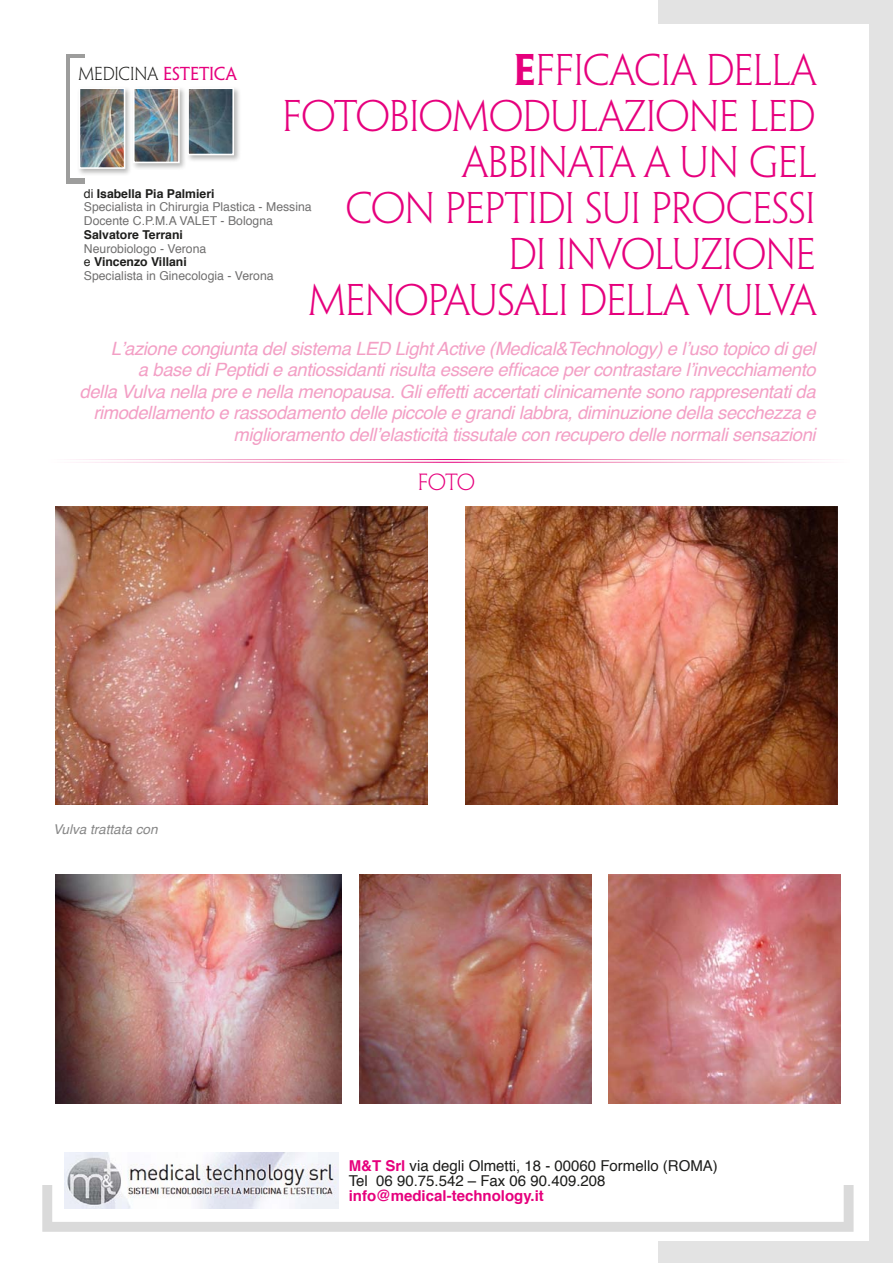
<style>
.page{position:relative;width:893px;height:1263px;background:#fff}
.page>*{position:absolute;margin:0;border:0;box-sizing:border-box;transform-origin:0 0}
.t1{font:300 39.75px/45.9px "Penumbra Half Serif Std";letter-spacing:-.02em;color:#e6007d;text-align:right}
.t2{font:300 21px "Penumbra Half Serif Std";color:#e6007d}
.t3{font:italic 18.3px/21.5px "Helvetica";letter-spacing:-.02em;color:#f39fc5;text-align:right}
.t4{font:300 16.8px "Penumbra Half Serif Std";letter-spacing:-.005em;color:#1d1d1b}
.t5{font:15px/15px "Helvetica";color:#1d1d1b}
.t6{font:700 15px "Helvetica";color:#e6007d}
.t7{font:italic 13.5px "Helvetica";color:#878787}
.t8{font:12.3px/13.8px "Helvetica";color:#706f6f}
.t9{font:700 12.3px "Helvetica";color:#1d1d1b}
.s1{font-family:"Penumbra Half Serif Std Se Bd";font-weight:400}
.s2{font-weight:400;color:#e6007d}
.s3{color:#1d1d1b}
.s4{font-weight:700;color:#1d1d1b}
.s5{font-weight:700;color:#e6007d}
</style>
<div class="page">
<div style="left:658px;top:0;width:235px;height:1263px;background:#e3e3e3"></div>
<div style="left:647px;top:24px;width:222px;height:1216px;background:#fff"></div>
<div style="left:42px;top:1126px;width:812px;height:106px;border:10px solid #dadada"></div>
<div style="left:25px;top:1082px;width:839px;height:103px;background:#fff"></div>
<div style="left:66px;top:54px;width:18px;height:129px;background:#9d9d9c"></div>
<div style="left:70px;top:59px;width:20px;height:119px;background:#fff"></div>
<div style="left:77px;top:86px;width:164px;height:90px;background:#1d1d1b;opacity:.32"></div>
<img style="left:78px;top:87px;width:157px;height:83px">
<img style="left:55px;top:507px;width:372px;height:297px">
<img style="left:466px;top:507px;width:372px;height:297px">
<img style="left:609px;top:875px;width:232px;height:229px">
<img style="left:359px;top:875px;width:232px;height:229px">
<img style="left:55px;top:875px;width:287px;height:229px">
<img style="left:64px;top:1153px;width:274px;height:56px">
<h1 class="t1" style="left:282px;top:48px;width:536px"><span class="s1">E</span>FFICACIA DELLA<br>FOTOBIOMODULAZIONE LED<br>ABBINATA A UN GEL<br>CON PEPTIDI SUI PROCESSI<br>DI INVOLUZIONE<br>MENOPAUSALI DELLA VULVA</h1>
<p class="t4" style="left:78px;top:64px;width:160px">MEDICINA <span class="s2">ESTETICA</span></p>
<p class="t8" style="left:84px;top:187px;width:229px"><span class="s3">di</span> <span class="s4">Isabella Pia Palmieri<br></span>Specialista in Chirurgia Plastica - Messina<br>Docente C.P.M.A VALET - Bologna</p>
<p class="t9" style="left:84px;top:225px;width:101px">Salvatore Terrani</p>
<p class="t8" style="left:84px;top:242px;width:191px">Neurobiologo - Verona<br><span class="s3">e</span> <span class="s4">Vincenzo Villani<br></span>Specialista in Ginecologia - Verona</p>
<p class="t3" style="left:80px;top:338px;width:738px">L’azione congiunta del sistema LED Light Active (Medical&amp;Technology) e l’uso topico di gel<br>a base di Peptidi e antiossidanti risulta essere efficace per contrastare l’invecchiamento<br>della Vulva nella pre e nella menopausa. Gli effetti accertati clinicamente sono rappresentati da rimodellamento e rassodamento delle piccole e grandi labbra, diminuzione della secchezza e miglioramento dell’elasticità tissutale con recupero delle normali sensazioni</p>
<p class="t7" style="left:53px;top:818px;width:106px">Vulva trattata con</p>
<p class="t2" style="left:418px;top:470px;width:59px">FOTO</p>
<p class="t5" style="left:349px;top:1159px;width:371px"><span class="s5">M&amp;T Srl</span> via degli Olmetti, 18 - 00060 Formello (ROMA)<br>Tel 06 90.75.542 – Fax 06 90.409.208</p>
<p class="t6" style="left:349px;top:1184px;width:197px">info@medical-technology.it</p>
</div>
